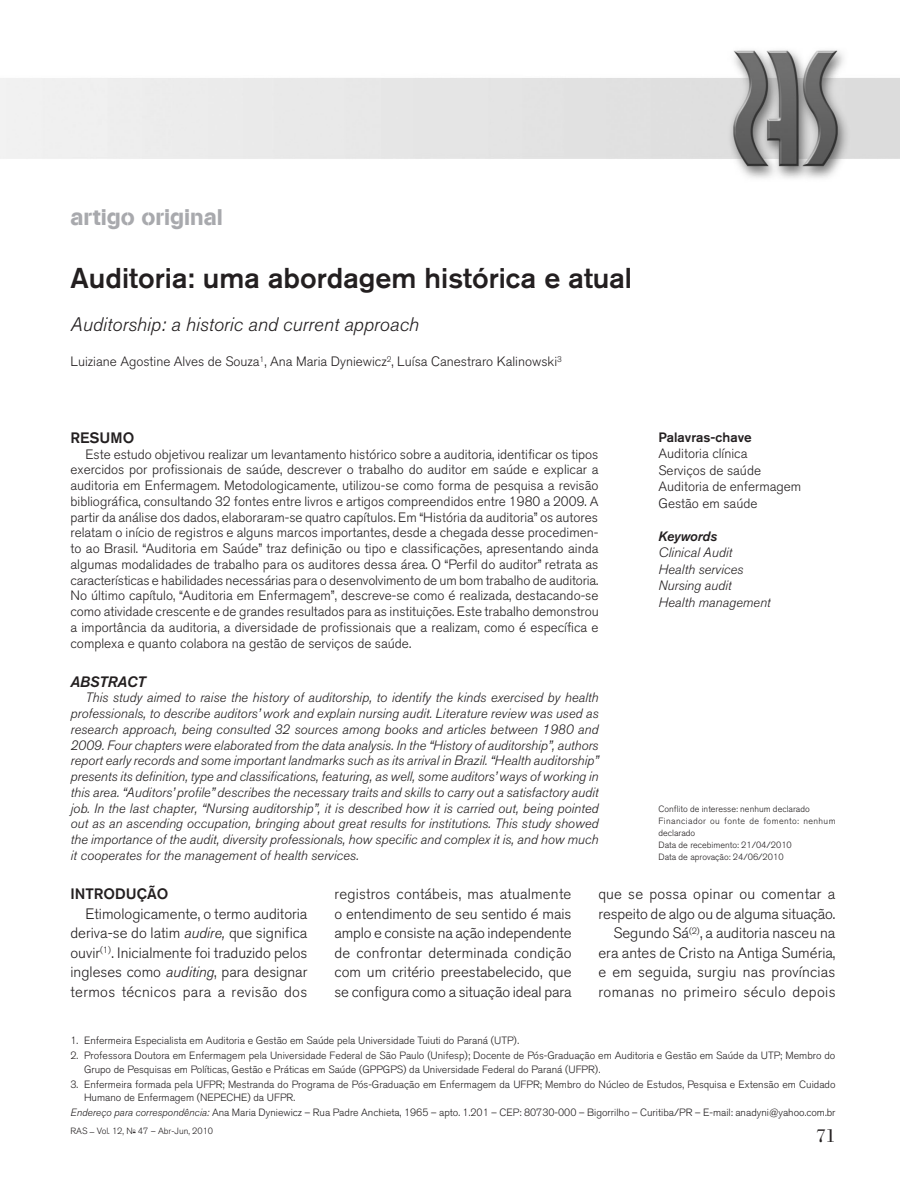
<style>
.page{position:relative;width:900px;height:1197px;background:#fff}
.page>*{position:absolute;margin:0;border:0;box-sizing:border-box;transform-origin:0 0}
.z01_0_titulo{font:500 28.5px "Akzidenz Grotesk BQ";color:#231f20}
.z10_1_secao{font:22.5px "AG Book Stencil";color:#a8a9ad}
.z01_1_titulo_ingles{font:italic 300 19.5px "Akzidenz Grotesk BQ";color:#231f20}
.t1{font:19.5px "Bodoni Std";color:#231f20}
.z05_0_texto-txt{font:300 15px/19.5px "Akzidenz Grotesk BQ";letter-spacing:.01em;color:#231f20;text-align:justify}
.z05_0_texto-txt-2{font:300 15px/19.5px "Akzidenz Grotesk BQ";letter-spacing:-.01em;color:#231f20}
.z06_0_sub1{font:500 15px "Akzidenz Grotesk BQ";color:#231f20}
.z03_0_1_abstract-tit{font:italic 15px "Akzidenz Grotesk BQ Med";color:#231f20}
.z03_0_0_resumo-titul{font:500 15px "Akzidenz Grotesk BQ";color:#231f20}
.z03_1_resumo{font:300 13.5px/15.8px "Akzidenz Grotesk BQ";color:#231f20;text-align:justify}
.z03_2_abstract{font:italic 300 13.5px/15.8px "Akzidenz Grotesk BQ";color:#231f20;text-align:justify}
.z02_0_autores{font:300 13.5px "Akzidenz Grotesk BQ";color:#231f20}
.z03_4_palavras-chave{font:300 13.5px "Akzidenz Grotesk BQ";color:#231f20}
.z03_6_keywords{font:italic 300 13.5px "Akzidenz Grotesk BQ";color:#231f20}
.z03_3_palavras-chave{font:500 13.5px "Akzidenz Grotesk BQ";color:#231f20}
.z03_5_keywords-titul{font:italic 13.5px "Akzidenz Grotesk BQ Med";color:#231f20}
.z02_0_titulacao{font:300 10.5px/13.5px "Akzidenz Grotesk BQ";color:#231f20}
.z04_0_conflitos-data{font:300 9px "Akzidenz Grotesk BQ";color:#231f20}
.z04_0_conflitos-data-2{font:300 9px/12px "Akzidenz Grotesk BQ";letter-spacing:.04em;color:#231f20}
.z10_3_rodape{font:300 9px "Akzidenz Grotesk BQ";color:#231f20}
.s1{font-style:italic}
</style>
<div class="page">
<img style="left:0;top:50px;width:900px;height:128px">
<p class="z10_1_secao" style="left:70px;top:204px;width:154px">artigo original</p>
<p class="z01_0_titulo" style="left:70px;top:261px;width:563px">Auditoria: uma abordagem histórica e atual</p>
<p class="z01_1_titulo_ingles" style="left:70px;top:314px;width:350px">Auditorship: a historic and current approach</p>
<p class="z02_0_autores" style="left:70px;top:354px;width:493px">Luiziane Agostine Alves de Souza<sup>1</sup>, Ana Maria Dyniewicz<sup>2</sup>, Luísa Canestraro Kalinowski<sup>3</sup></p>
<p class="z03_0_0_resumo-titul" style="left:70px;top:428px;width:65px">RESUMO</p>
<p class="z03_1_resumo" style="left:70px;top:446px;width:530px;text-indent:15px">Este estudo objetivou realizar um levantamento histórico sobre a auditoria, identificar os tipos exercidos por profissionais de saúde, descrever o trabalho do auditor em saúde e explicar a auditoria em Enfermagem. Metodologicamente, utilizou-se como forma de pesquisa a revisão bibliográfica, consultando 32 fontes entre livros e artigos compreendidos entre 1980 a 2009. A partir da análise dos dados, elaboraram-se quatro capítulos. Em “História da auditoria” os autores relatam o início de registros e alguns marcos importantes, desde a chegada desse procedimen&shy;to ao Brasil. “Auditoria em Saúde” traz definição ou tipo e classificações, apresentando ainda algumas modalidades de trabalho para os auditores dessa área. O “Perfil do auditor” retrata as características e habilidades necessárias para o desenvolvimento de um bom trabalho de auditoria.<br>No último capítulo, “Auditoria em Enfermagem”, descreve-se como é realizada, destacando-se como atividade crescente e de grandes resultados para as instituições. Este trabalho demonstrou a importância da auditoria, a diversidade de profissionais que a realizam, como é específica e complexa e quanto colabora na gestão de serviços de saúde.</p>
<p class="z03_0_1_abstract-tit" style="left:70px;top:673px;width:77px">ABSTRACT</p>
<p class="z03_2_abstract" style="left:70px;top:690px;width:530px;text-indent:15px">This study aimed to raise the history of auditorship, to identify the kinds exercised by health professionals, to describe auditors’ work and explain nursing audit. Literature review was used as research approach, being consulted 32 sources among books and articles between 1980 and 2009. Four chapters were elaborated from the data analysis. In the “History of auditorship”, authors report early records and some important landmarks such as its arrival in Brazil. “Health auditorship” presents its definition, type and classifications, featuring, as well, some auditors’ ways of working in this area. “Auditors’ profile” describes the necessary traits and skills to carry out a satisfactory audit job. In the last chapter, “Nursing auditorship”, it is described how it is carried out, being pointed out as an ascending occupation, bringing about great results for institutions. This study showed the importance of the audit, diversity professionals, how specific and complex it is, and how much it cooperates for the management of health services.</p>
<p class="z03_3_palavras-chave" style="left:658px;top:429px;width:95px">Palavras-chave</p>
<p class="z03_4_palavras-chave" style="left:658px;top:446px;width:90px">Auditoria clínica</p>
<p class="z03_4_palavras-chave" style="left:658px;top:463px;width:104px">Serviços de saúde</p>
<p class="z03_4_palavras-chave" style="left:658px;top:479px;width:144px">Auditoria de enfermagem</p>
<p class="z03_4_palavras-chave" style="left:658px;top:496px;width:100px">Gestão em saúde</p>
<p class="z03_5_keywords-titul" style="left:658px;top:528px;width:60px">Keywords</p>
<p class="z03_6_keywords" style="left:658px;top:545px;width:75px">Clinical Audit</p>
<p class="z03_6_keywords" style="left:658px;top:562px;width:86px">Health services</p>
<p class="z03_6_keywords" style="left:658px;top:578px;width:75px">Nursing audit</p>
<p class="z03_6_keywords" style="left:658px;top:595px;width:114px">Health management</p>
<p class="z04_0_conflitos-data" style="left:658px;top:804px;width:153px">Conflito de interesse: nenhum declarado</p>
<p class="z04_0_conflitos-data-2" style="left:658px;top:815px;width:179px">Financiador ou fonte de fomento: nenhum declarado</p>
<p class="z04_0_conflitos-data" style="left:658px;top:840px;width:135px">Data de recebimento: 21/04/2010</p>
<p class="z04_0_conflitos-data" style="left:658px;top:852px;width:127px">Data de aprovação: 24/06/2010</p>
<p class="z06_0_sub1" style="left:70px;top:885px;width:99px">INTRODUÇÃO</p>
<p class="z05_0_texto-txt" style="left:70px;top:904px;width:238px;text-indent:15px">Etimologicamente, o termo auditoria deriva-se do latim <span class="s1">audire,</span> que significa ouvir<sup>(1)</sup>. Inicialmente foi traduzido pelos ingleses como <span class="s1">auditing</span>, para designar termos técnicos para a revisão dos</p>
<p class="z05_0_texto-txt" style="left:334px;top:885px;width:239px">registros contábeis, mas atualmente o entendimento de seu sentido é mais amplo e consiste na ação independente de confrontar determinada condição com um critério preestabelecido, que se configura como a situação ideal para</p>
<p class="z05_0_texto-txt-2" style="left:598px;top:885px;width:238px">que se possa opinar ou comentar a respeito de algo ou de alguma situação.</p>
<p class="z05_0_texto-txt" style="left:598px;top:924px;width:239px;text-indent:15px">Segundo Sá<sup>(2)</sup>, a auditoria nasceu na era antes de Cristo na Antiga Suméria, e em seguida, surgiu nas províncias romanas no primeiro século depois</p>
<p class="z02_0_titulacao" style="left:70px;top:1034px;width:450px">1. Enfermeira Especialista em Auditoria e Gestão em Saúde pela Universidade Tuiuti do Paraná (UTP).</p>
<p class="z02_0_titulacao" style="left:84px;top:1049px;width:753px;text-indent:-14px">2. Professora Doutora em Enfermagem pela Universidade Federal de São Paulo (Unifesp); Docente de Pós-Graduação em Auditoria e Gestão em Saúde da UTP; Membro do<br>Grupo de Pesquisas em Políticas, Gestão e Práticas em Saúde (GPPGPS) da Universidade Federal do Paraná (UFPR).</p>
<p class="z02_0_titulacao" style="left:84px;top:1078px;width:753px;text-indent:-14px">3. Enfermeira formada pela UFPR; Mestranda do Programa de Pós-Graduação em Enfermagem da UFPR; Membro do Núcleo de Estudos, Pesquisa e Extensão em Cuidado<br>Humano de Enfermagem (NEPECHE) da UFPR.</p>
<p class="z02_0_titulacao" style="left:70px;top:1106px;width:767px"><span class="s1">Endereço para correspondência:</span> Ana Maria Dyniewicz – Rua Padre Anchieta, 1965 – apto. 1.201 – CEP: 80730-000 – Bigorrilho – Curitiba/PR – E-mail: anadyni@yahoo.com.br</p>
<p class="z10_3_rodape" style="left:70px;top:1126px;width:144px">RAS _ Vol. 12, N<sup>o</sup> 47 – Abr-Jun, 2010</p>
<p class="t1" style="left:816px;top:1124px;width:21px">71</p>
</div>
